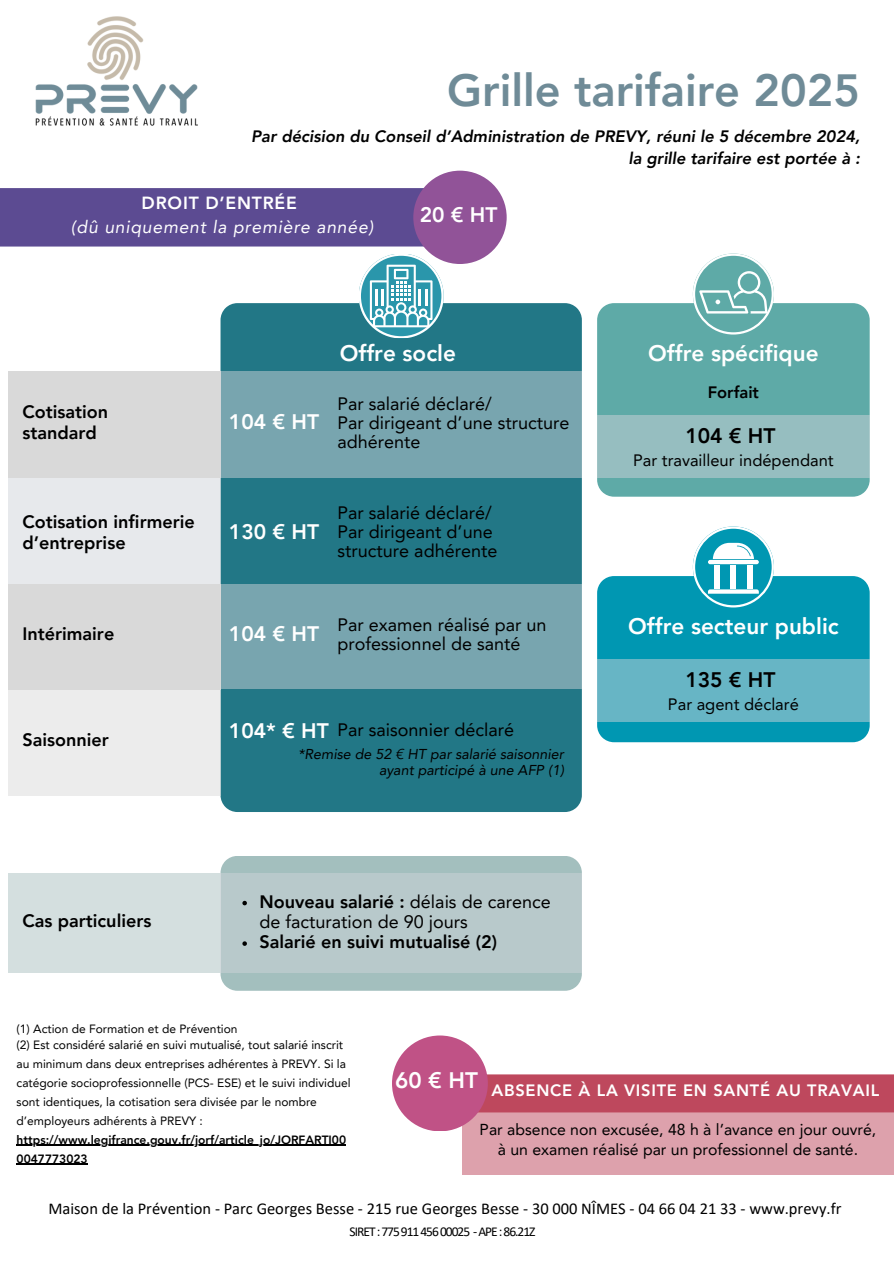
<style>
.page{position:relative;width:894px;height:1264px;background:#fff}
.page>*{position:absolute;margin:0;border:0;box-sizing:border-box;transform-origin:0 0}
.t1{font:800 45px "Avenir LT Pro";color:#6f8b97}
.t2{font:800 22.5px "Avenir LT Pro";color:#fff}
.t3{font:800 22.35px "Avenir LT Pro";color:#fff}
.t4{font:800 21px "Avenir LT Pro";color:#fff}
.t5{font:800 21px "Avenir LT Pro";color:#000}
.t6{font:18px/19.2px "Avenir LT Pro";color:#000}
.t7{font:800 18px/21.3px "Avenir LT Pro";color:#000}
.t8{font:italic 17.55px/23.7px "Avenir LT Pro";letter-spacing:.045em;color:#fff;text-align:center}
.t9{font:italic 800 16.5px/22.5px "Avenir LT Pro";color:#000;text-align:right}
.t10{font:16.5px "Calibri";color:#000}
.t11{font:16.5px "Avenir LT Pro";color:#000}
.t12{font:800 16.5px "Avenir LT Pro";letter-spacing:.045em;color:#fff}
.t13{font:800 16.5px "Avenir LT Pro";color:#000}
.t14{font:15.9px/20.2px "Avenir LT Pro";color:#000;text-align:center}
.t15{font:italic 14.25px/15.8px "Avenir LT Pro";color:#000;text-align:right}
.t16{font:13.5px "Calibri";letter-spacing:-.075em;color:#000}
.t17{font:12px/19px "Avenir LT Pro";color:#000}
.t18{font:800 12px/19px "Avenir LT Pro";color:#000}
.s1{font-weight:800;font-style:normal}
.s2{font-weight:800}
</style>
<div class="page">
<img style="left:35px;top:16px;width:163px;height:110px">
<div style="left:486px;top:1074px;width:407px;height:20px;background:#be485d"></div>
<svg style="left:462px;top:1094px;width:431px;height:80px;background:#d68d9a"></svg>
<div style="left:220px;top:303px;width:361px;height:509px;background:#227786"></div>
<div style="left:8px;top:371px;width:212px;height:107px;background:#d9d9d9"></div>
<div style="left:8px;top:478px;width:212px;height:106px;background:#e7e9ec"></div>
<div style="left:220px;top:371px;width:361px;height:107px;background:#78a5af"></div>
<div style="left:220px;top:584px;width:361px;height:105px;background:#78a5af"></div>
<svg style="left:358px;top:254px;width:85px;height:84px"></svg>
<div style="left:597px;top:303px;width:272px;height:193px;background:#5eaaa7"></div>
<div style="left:597px;top:415px;width:272px;height:62px;background:#96bec0"></div>
<svg style="left:692px;top:253px;width:81px;height:81px"></svg>
<div style="left:0;top:188px;width:504px;height:58px;background:#5c4b92"></div>
<div style="left:413px;top:171px;width:93px;height:93px;background:#915398;border-radius:50%"></div>
<div style="left:392px;top:1035px;width:95px;height:96px;background:#c05286;border-radius:50%"></div>
<div style="left:8px;top:584px;width:212px;height:105px;background:#d9d9d9"></div>
<div style="left:8px;top:689px;width:212px;height:106px;background:#ececec"></div>
<svg style="left:597px;top:526px;width:272px;height:216px"></svg>
<hr style="left:17px;top:1144px;width:329px;height:1px;background:#000">
<hr style="left:17px;top:1163px;width:71px;height:1px;background:#000">
<div style="left:220px;top:856px;width:361px;height:134px;background:#a3bfbe"></div>
<div style="left:8px;top:873px;width:212px;height:100px;background:#d4dfdf"></div>
<div style="left:220px;top:873px;width:361px;height:100px;background:#b8c9cb"></div>
<svg style="left:242px;top:900px;width:5px;height:5px"></svg>
<svg style="left:242px;top:941px;width:5px;height:4px"></svg>
<h2 class="t1" style="left:447px;top:72px;width:414px">Grille tarifaire 2025</h2>
<h6 class="t9" style="left:251px;top:126px;width:610px">Par décision du Conseil d’Administration de PREVY, réuni le 5 décembre 2024, la grille tarifaire est portée à :</h6>
<h3 class="t8" style="left:71px;top:193px;width:304px"><span class="s1">DROIT D’ENTRÉE<br></span>(dû uniquement la première année)</h3>
<p class="t4" style="left:419px;top:206px;width:79px">20 € HT</p>
<h2 class="t7" style="left:23px;top:403px;width:87px">Cotisation standard</h2>
<h2 class="t4" style="left:229px;top:413px;width:92px">104 € HT</h2>
<h2 class="t2" style="left:339px;top:344px;width:118px">Offre socle</h2>
<h5 class="t6" style="left:337px;top:395px;width:233px">Par salarié déclaré/<br>Par dirigeant d’une structure adhérente</h5>
<h2 class="t7" style="left:23px;top:512px;width:174px">Cotisation infirmerie d’entreprise</h2>
<h6 class="t4" style="left:229px;top:523px;width:92px">130 € HT</h6>
<h6 class="t6" style="left:337px;top:505px;width:161px">Par salarié déclaré/<br>Par dirigeant d’une structure adhérente</h6>
<h5 class="t7" style="left:23px;top:625px;width:93px">Intérimaire</h5>
<p class="t7" style="left:23px;top:730px;width:88px">Saisonnier</p>
<p class="t7" style="left:23px;top:912px;width:130px">Cas particuliers</p>
<h5 class="t4" style="left:229px;top:625px;width:92px">104 € HT</h5>
<h6 class="t6" style="left:337px;top:616px;width:210px">Par examen réalisé par un professionnel de santé</h6>
<h6 class="t4" style="left:229px;top:722px;width:101px">104* € HT</h6>
<p class="t6" style="left:337px;top:722px;width:178px">Par saisonnier déclaré</p>
<h3 class="t15" style="left:298px;top:747px;width:267px">*Remise de 52 € HT par salarié saisonnier ayant participé à une AFP (1)</h3>
<h2 class="t6" style="left:259px;top:892px;width:293px;line-height:20.2px"><span class="s2">Nouveau salarié :</span> délais de carence de facturation de 90 jours</h2>
<h4 class="t7" style="left:259px;top:932px;width:239px">Salarié en suivi mutualisé (2)</h4>
<h3 class="t6" style="left:268px;top:892px;width:293px;line-height:20.2px"><span class="s2">Nouveau salarié :</span> délais de carence de facturation de 90 jours</h3>
<h3 class="t7" style="left:268px;top:932px;width:212px">Salarié en suivi mutualisé</h3>
<h1 class="t17" style="left:17px;top:1020px;width:222px">(1) Action de Formation et de Prévention</h1>
<h2 class="t2" style="left:648px;top:344px;width:172px">Offre spécifique</h2>
<h5 class="t13" style="left:707px;top:385px;width:53px">Forfait</h5>
<h6 class="t5" style="left:685px;top:427px;width:92px">104 € HT</h6>
<h5 class="t11" style="left:633px;top:453px;width:202px">Par travailleur indépendant</h5>
<p class="t2" style="left:628px;top:616px;width:212px">Offre secteur public</p>
<h5 class="t5" style="left:685px;top:671px;width:92px">135 € HT</h5>
<p class="t11" style="left:667px;top:697px;width:132px">Par agent déclaré</p>
<h2 class="t17" style="left:17px;top:1036px;width:335px">(2) Est considéré salarié en suivi mutualisé, tout salarié inscrit au minimum dans deux entreprises adhérentes à PREVY. Si la catégorie socioprofessionnelle (PCS- ESE) et le suivi individuel sont identiques, la cotisation sera divisée par le nombre d’employeurs adhérents à PREVY :</h2>
<h6 class="t18" style="left:17px;top:1131px;width:331px">https://www.legifrance.gouv.fr/jorf/article_jo/JORFARTI00<br>0047773023</h6>
<h5 class="t3" style="left:395px;top:1071px;width:84px">60 € HT</h5>
<p class="t12" style="left:491px;top:1083px;width:389px">ABSENCE À LA VISITE EN SANTÉ AU TRAVAIL</p>
<p class="t14" style="left:479px;top:1120px;width:398px">Par absence non excusée, 48 h à l’avance en jour ouvré, à un examen réalisé par un professionnel de santé.</p>
<h3 class="t10" style="left:48px;top:1201px;width:794px">Maison de la Prévention - Parc Georges Besse - 215 rue Georges Besse - 30 000 NÎMES - 04 66 04 21 33 - www.prevy.fr</h3>
<p class="t16" style="left:349px;top:1225px;width:187px">SIRET:77591145600025 -APE:86.21Z</p>
</div>
